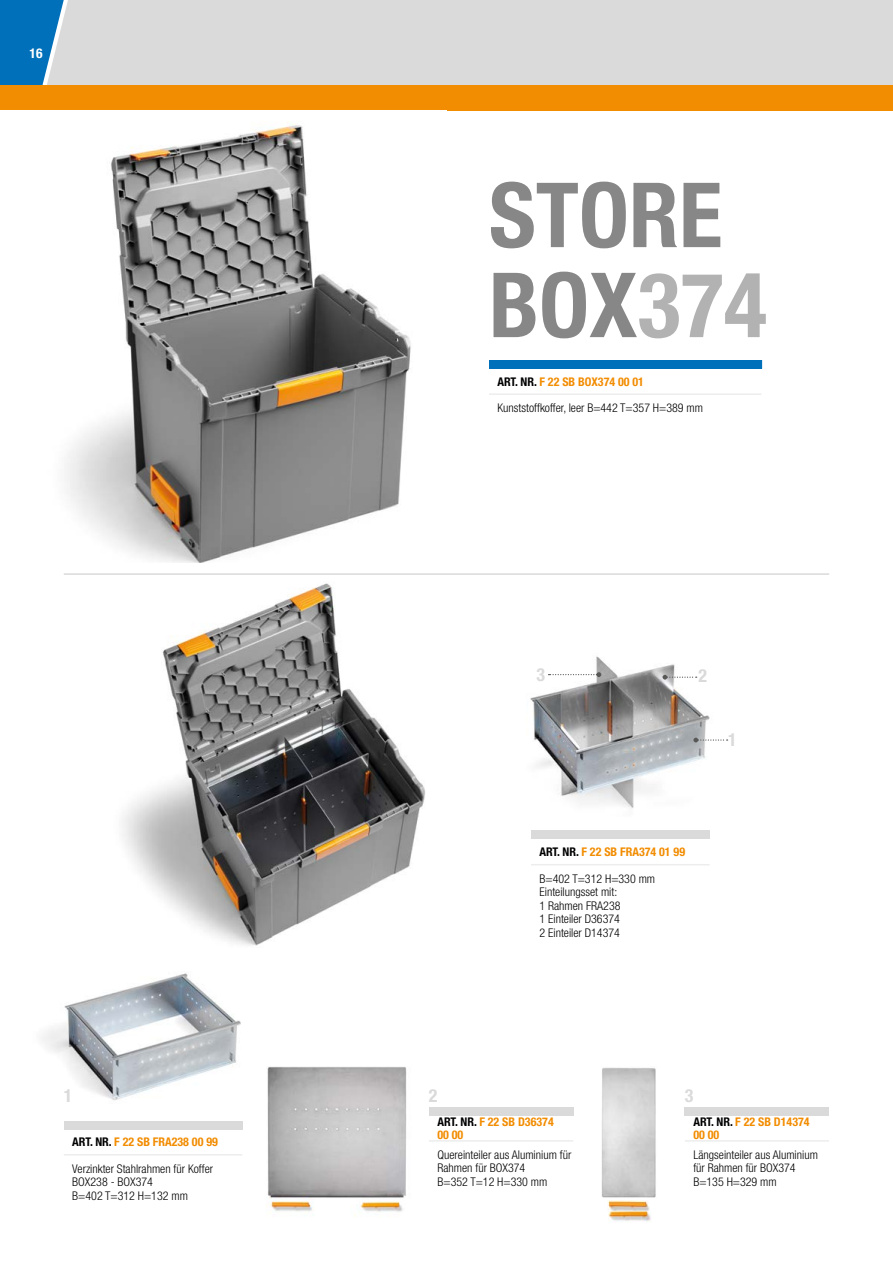
<style>
.page{position:relative;width:893px;height:1263px;background:#fff}
.page>*{position:absolute;margin:0;border:0;box-sizing:border-box;transform-origin:0 0}
.t1{font:700 condensed 90px/90px "Helvetica Neue LT Std";color:#878787}
.t2{font:700 condensed 18px "Helvetica Neue LT Std";color:#dadada}
.t3{font:700 condensed 13.5px "Helvetica Neue";color:#fff}
.t4{font:300 condensed 12px/13.5px "Helvetica Neue";color:#000}
.t5{font:700 condensed 12px/13.5px "Helvetica Neue";color:#f28c00}
.s1{color:#b3b2b2}
.s2{color:#000}
</style>
<div class="page">
<div style="left:0;top:0;width:47px;height:85px;background:#0070ba"></div>
<div style="left:47px;top:0;width:846px;height:85px;background:#dadada"></div>
<div style="left:0;top:85px;width:893px;height:26px;background:#f28c00"></div>
<img style="left:267px;top:1066px;width:140px;height:151px">
<img style="left:530px;top:656px;width:180px;height:153px">
<img style="left:122px;top:583px;width:304px;height:363px">
<img style="left:65px;top:123px;width:346px;height:439px">
<svg style="left:662px;top:675px;width:35px;height:5px"></svg>
<svg style="left:693px;top:738px;width:35px;height:4px"></svg>
<svg style="left:548px;top:672px;width:53px;height:5px"></svg>
<img style="left:42px;top:973px;width:199px;height:127px">
<img style="left:608px;top:1200px;width:43px;height:21px">
<img style="left:601px;top:1067px;width:55px;height:131px">
<hr style="left:64px;top:573px;width:765px;height:2px;background:#dadada">
<div style="left:531px;top:831px;width:179px;height:8px;background:#dadada"></div>
<hr style="left:531px;top:864px;width:179px;height:1px;background:#ededed">
<div style="left:489px;top:360px;width:272px;height:9px;background:#0070ba"></div>
<hr style="left:489px;top:393px;width:272px;height:2px;background:#ededed">
<div style="left:429px;top:1107px;width:144px;height:8px;background:#dadada"></div>
<hr style="left:429px;top:1140px;width:144px;height:2px;background:#ededed">
<div style="left:685px;top:1107px;width:144px;height:8px;background:#dadada"></div>
<hr style="left:685px;top:1140px;width:144px;height:2px;background:#ededed">
<div style="left:64px;top:1121px;width:178px;height:8px;background:#dadada"></div>
<hr style="left:64px;top:1154px;width:178px;height:1px;background:#ededed">
<p class="t3" style="left:30px;top:45px;width:14px">16</p>
<h1 class="t1" style="left:489px;top:169px;width:280px">STORE<br>BOX<span class="s1">374</span></h1>
<p class="t5" style="left:497px;top:374px;width:148px"><span class="s2">ART. NR.</span> F 22 SB BOX374 00 01</p>
<p class="t4" style="left:497px;top:401px;width:207px">Kunststoffkoffer, leer B=442 T=357 H=389 mm</p>
<h2 class="t2" style="left:536px;top:664px;width:10px">3</h2>
<h2 class="t2" style="left:698px;top:665px;width:10px">2</h2>
<h2 class="t2" style="left:728px;top:729px;width:10px">1</h2>
<p class="t5" style="left:539px;top:845px;width:147px"><span class="s2">ART. NR.</span> F 22 SB FRA374 01 99</p>
<p class="t4" style="left:539px;top:872px;width:117px">B=402 T=312 H=330 mm<br>Einteilungsset mit:<br>1 Rahmen FRA238<br>1 Einteiler D36374<br>2 Einteiler D14374</p>
<h2 class="t2" style="left:64px;top:1085px;width:10px">1</h2>
<h2 class="t2" style="left:429px;top:1085px;width:10px">2</h2>
<h2 class="t2" style="left:685px;top:1085px;width:10px">3</h2>
<p class="t5" style="left:72px;top:1135px;width:147px"><span class="s2">ART. NR.</span> F 22 SB FRA238 00 99</p>
<p class="t4" style="left:72px;top:1162px;width:142px">Verzinkter Stahlrahmen für Koffer<br>BOX238 - BOX374<br>B=402 T=312 H=132 mm</p>
<p class="t5" style="left:437px;top:1114px;width:118px"><span class="s2">ART. NR.</span> F 22 SB D36374<br>00 00</p>
<p class="t4" style="left:437px;top:1148px;width:135px">Quereinteiler aus Aluminium für<br>Rahmen für BOX374<br>B=352 T=12 H=330 mm</p>
<p class="t5" style="left:693px;top:1114px;width:118px"><span class="s2">ART. NR.</span> F 22 SB D14374<br>00 00</p>
<p class="t4" style="left:693px;top:1148px;width:126px">Längseinteiler aus Aluminium für Rahmen für BOX374<br>B=135 H=329 mm</p>
</div>
